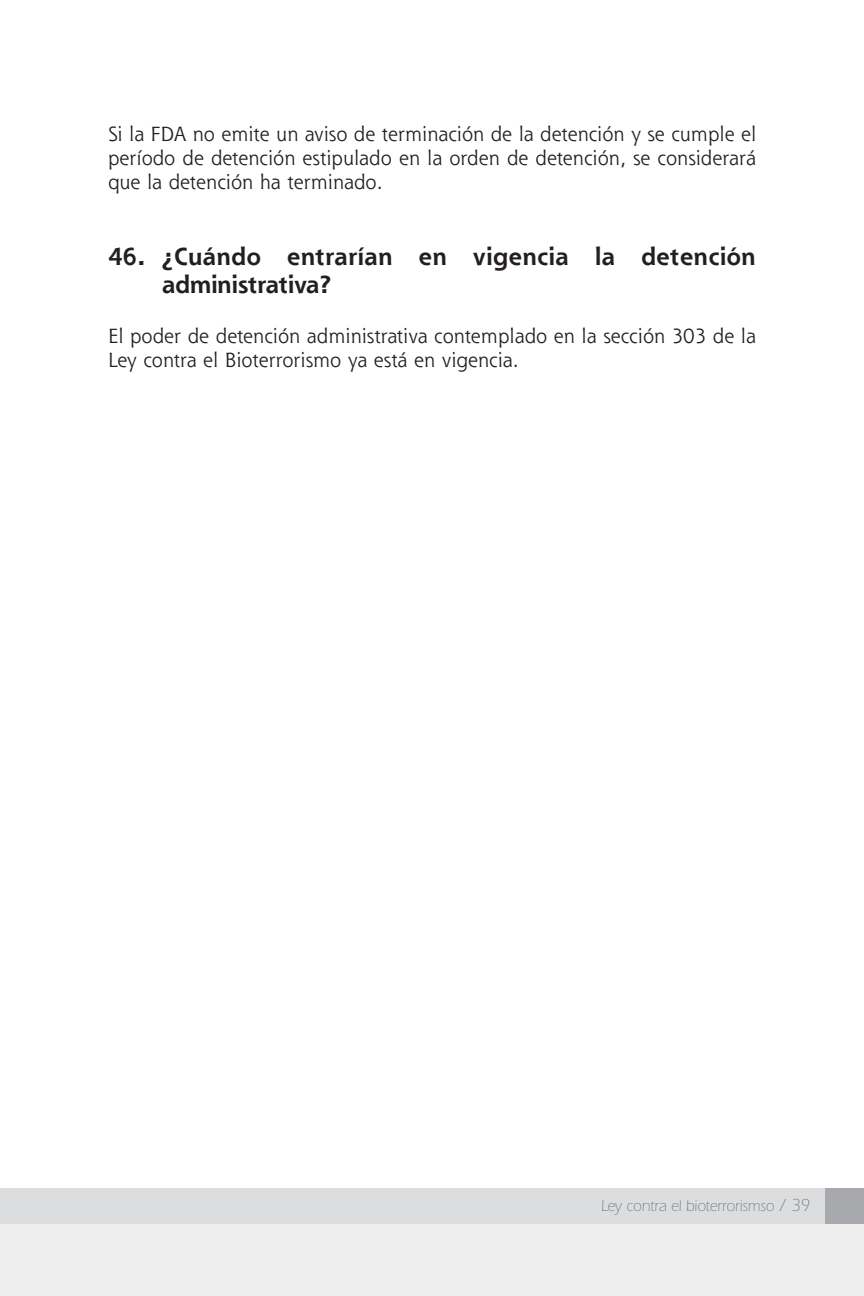
<style>
.page{position:relative;width:864px;height:1296px;background:#fff}
.page>*{position:absolute;margin:0;border:0;box-sizing:border-box;transform-origin:0 0}
.t1{font:700 24px/28.8px "Shannon";letter-spacing:.025em;color:#231f20}
.t2{font:20px/24px "Shannon";color:#231f20;text-align:justify}
.t3{font:300 16px "Itc Eras";color:#6c6d70;scale:.95 1}
.s1{font-size:18px}
</style>
<div class="page">
<div style="left:0;top:1209px;width:864px;height:87px;background:#eeeeef"></div>
<div style="left:0;top:1188px;width:864px;height:36px;background:#dcdddf"></div>
<div style="left:825px;top:1188px;width:39px;height:36px;background:#a8a9ad"></div>
<p class="t2" style="left:108px;top:125px;width:650px">Si la FDA no emite un aviso de terminación de la detención y se cumple el período de detención estipulado en la orden de detención, se considerará que la detención ha terminado.</p>
<p class="t1" style="left:162px;top:244px;width:595px;text-indent:-54px">46. ¿Cuándo entrarían en vigencia la detención administrativa?</p>
<p class="t2" style="left:108px;top:326px;width:650px">El poder de detención administrativa contemplado en la sección 303 de la<br>Ley contra el Bioterrorismo ya está en vigencia.</p>
<p class="t3" style="left:601px;top:1201px;width:221px">Ley contra el bioterrorismso <span class="s1">/ 39</span></p>
</div>
